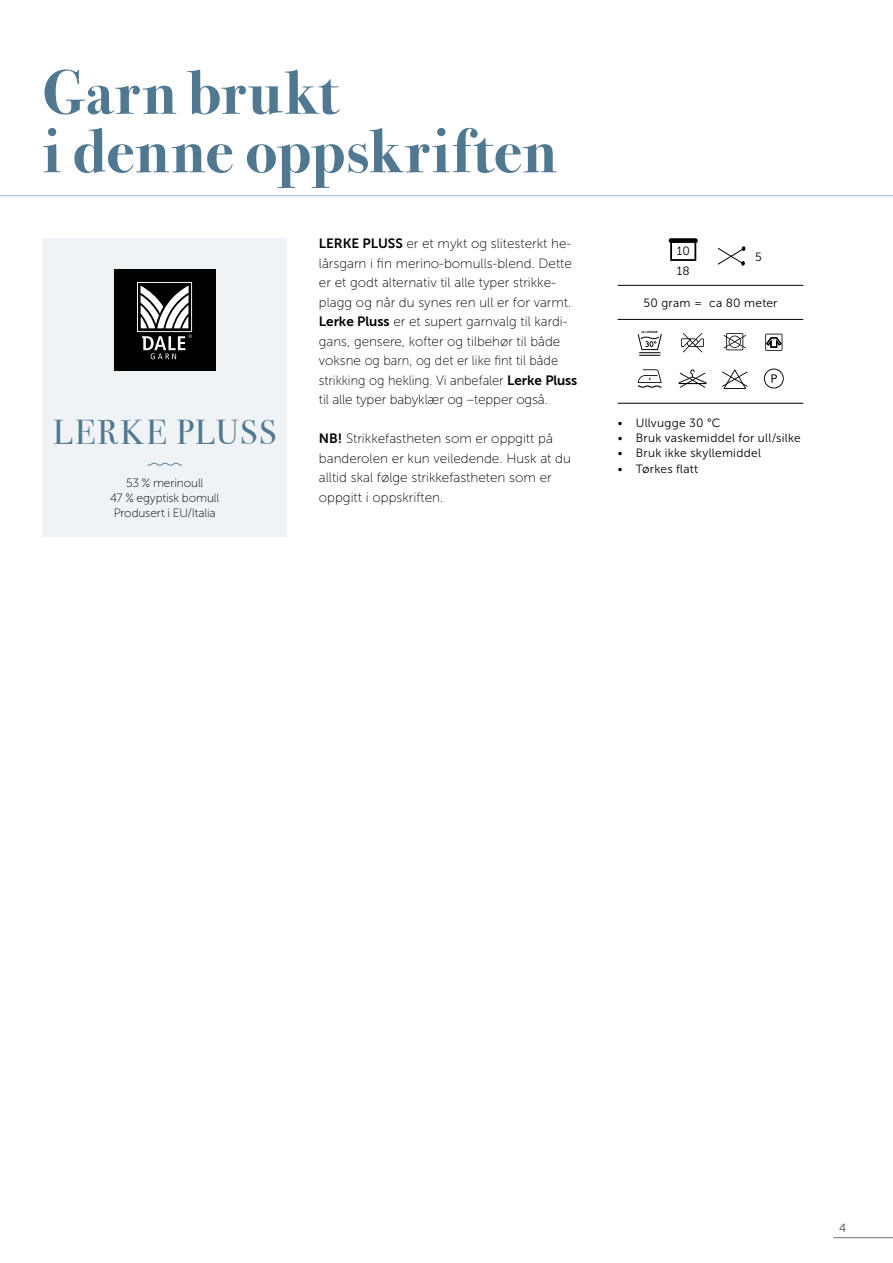
<style>
.page{position:relative;width:893px;height:1263px;background:#fff}
.page>*{position:absolute;margin:0;border:0;box-sizing:border-box;transform-origin:0 0}
.t1{font:700 63px "Bodoni Svty Two ITCTT";letter-spacing:.02em;color:#517891}
.INNHOLD_-_Midtstilt{font:34.5px "Bodoni Svty Two ITCTT";letter-spacing:.06em;color:#517891}
.t2{font:13.5px/19.5px "Museo Sans 100";color:#000}
.INNHOLD{font:12px "Museo Sans 300";letter-spacing:.025em;color:#000}
.INNHOLD_-_Midtstilt-2{font:12px "Museo Sans 100";letter-spacing:-.01em;color:#000}
.INNHOLD_-_Midtstilt-3{font:12px "Museo Sans 300";letter-spacing:.02em;color:#000}
.t3{font:700 3px "Arial";color:#000}
.s1{font-family:"Museo Sans 700"}
</style>
<div class="page">
<hr style="left:833px;top:1237px;width:60px;height:1px;background:#6d6e71">
<hr style="left:0;top:195px;width:893px;height:1px;background:#b7cdd9">
<div style="left:43px;top:238px;width:244px;height:299px;background:#eff3f6"></div>
<div style="left:114px;top:269px;width:102px;height:102px;background:#000"></div>
<svg style="left:137px;top:282px;width:55px;height:77px"></svg>
<svg style="left:147px;top:462px;width:35px;height:4px"></svg>
<svg style="left:717px;top:246px;width:29px;height:20px"></svg>
<svg style="left:669px;top:238px;width:29px;height:23px"></svg>
<hr style="left:618px;top:285px;width:185px;height:1px;background:#000">
<hr style="left:618px;top:319px;width:185px;height:1px;background:#000">
<hr style="left:618px;top:403px;width:185px;height:1px;background:#000">
<svg style="left:764px;top:369px;width:20px;height:19px"></svg>
<svg style="left:638px;top:369px;width:24px;height:19px"></svg>
<svg style="left:723px;top:333px;width:23px;height:17px"></svg>
<svg style="left:722px;top:369px;width:26px;height:20px"></svg>
<svg style="left:681px;top:333px;width:23px;height:19px"></svg>
<svg style="left:638px;top:334px;width:24px;height:22px"></svg>
<svg style="left:678px;top:369px;width:29px;height:19px"></svg>
<svg style="left:765px;top:334px;width:17px;height:17px"></svg>
<p class="t1" style="left:43px;top:40px;width:297px">Garn brukt</p>
<p class="t1" style="left:43px;top:99px;width:516px">i denne oppskriften</p>
<p class="INNHOLD_-_Midtstilt" style="left:53px;top:404px;width:225px">LERKE PLUSS</p>
<p class="INNHOLD_-_Midtstilt-2" style="left:126px;top:477px;width:79px">53 % merinoull</p>
<p class="INNHOLD_-_Midtstilt-2" style="left:110px;top:492px;width:111px">47 % egyptisk bomull</p>
<p class="INNHOLD_-_Midtstilt-2" style="left:114px;top:507px;width:103px">Produsert i EU/Italia</p>
<p class="t2" style="left:319px;top:234px;width:260px"><span class="s1">LERKE PLUSS</span> er et mykt og slitesterkt he&shy;lårsgarn i fin merino-bomulls-blend. Dette er et godt alternativ til alle typer strikke&shy;plagg og når du synes ren ull er for varmt.<br><span class="s1">Lerke Pluss</span> er et supert garnvalg til kardi&shy;gans, gensere, kofter og tilbehør til både voksne og barn, og det er like fint til både strikking og hekling. Vi anbefaler <span class="s1">Lerke Pluss </span>til alle typer babyklær og –tepper også.</p>
<p class="t2" style="left:319px;top:429px;width:253px"><span class="s1">NB!</span> Strikkefastheten som er oppgitt på banderolen er kun veiledende. Husk at du alltid skal følge strikkefastheten som er oppgitt i oppskriften.</p>
<p class="INNHOLD_-_Midtstilt-3" style="left:677px;top:244px;width:15px">10</p>
<p class="INNHOLD_-_Midtstilt-3" style="left:677px;top:264px;width:15px">18</p>
<p class="INNHOLD_-_Midtstilt-3" style="left:755px;top:250px;width:8px">5</p>
<p class="INNHOLD_-_Midtstilt-3" style="left:643px;top:297px;width:136px">50 gram = ca 80 meter</p>
<p class="t3" style="left:641px;top:330px;width:18px">ULLVUGGE</p>
<p class="INNHOLD" style="left:618px;top:416px;width:104px">• Ullvugge 30 °C</p>
<p class="INNHOLD" style="left:618px;top:431px;width:184px">• Bruk vaskemiddel for ull/silke</p>
<p class="INNHOLD" style="left:618px;top:447px;width:145px">• Bruk ikke skyllemiddel</p>
<p class="INNHOLD" style="left:618px;top:462px;width:82px">• Tørkes flatt</p>
<p class="INNHOLD_-_Midtstilt-2" style="left:839px;top:1221px;width:9px">4</p>
</div>
